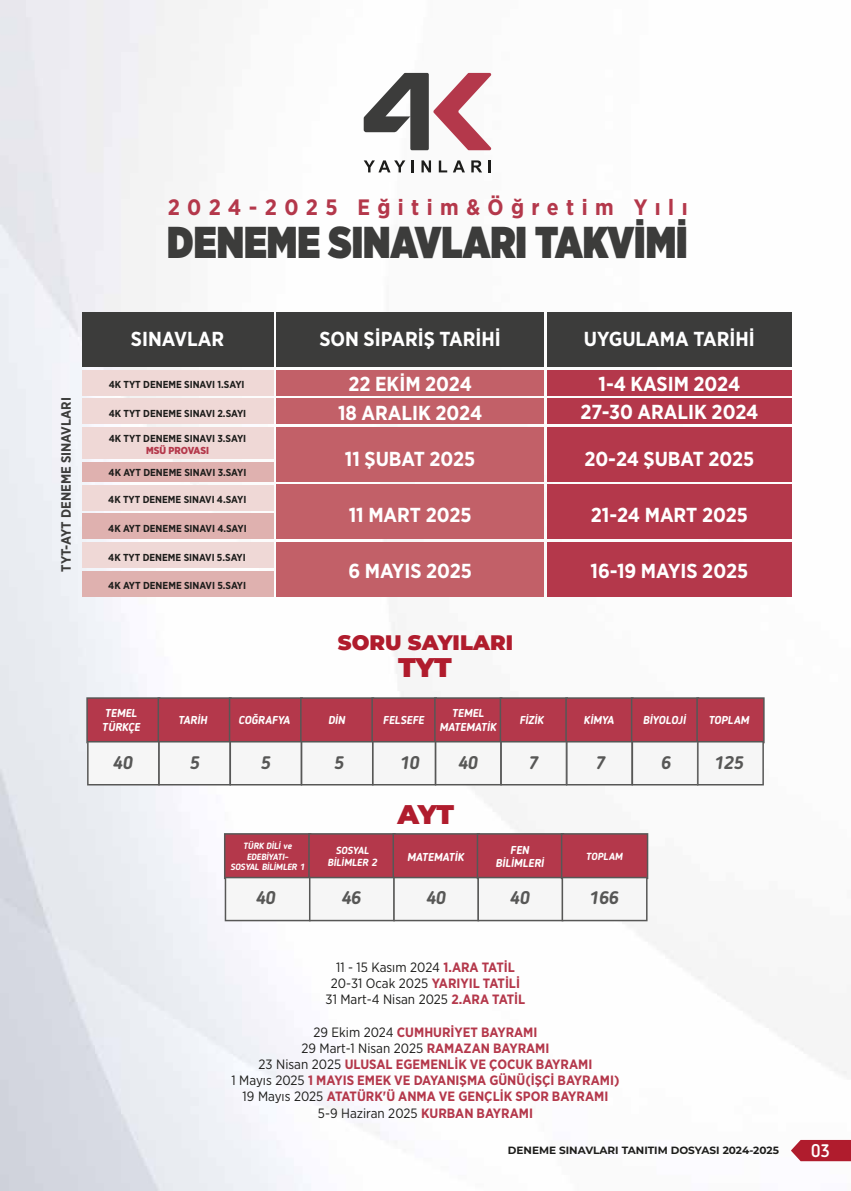
<style>
.page{position:relative;width:851px;height:1191px;background:#fff}
.page>*{position:absolute;margin:0;border:0;box-sizing:border-box;transform-origin:0 0}
.t1{font:900 44.55px "Gotham Narrow";color:#3c3c3b;scale:.9 1}
.t2{font:900 27px "Montserrat";letter-spacing:-.02em;color:#b01c2d}
.t3{font:700 22.35px "Gotham Narrow";letter-spacing:.335em;color:#b4384b}
.t4{font:900 21px "Montserrat";color:#b01c2d}
.t5{font:700 20.25px/29.2px "Gotham Narrow";color:#fff;text-align:center}
.t6{font:italic 700 18px "Blogger Sans";color:#575756}
.t7{font:500 18px "Blogger Sans";color:#fff}
.t8{font:700 13.5px/16.2px "Gotham Narrow";color:#b4384b;text-align:center}
.t9{font:13.5px/16.2px "Gotham Narrow";color:#1d1d1b;text-align:center}
.t10{font:700 13.5px "Gotham Narrow";color:#3c3c3b}
.t11{font:italic 700 11.4px/13.6px "Blogger Sans";color:#fff;text-align:center}
.t12{font:700 10.5px "Montserrat";color:#1d1d1b}
.t13{font:700 10.2px "Gotham Narrow";color:#1d1d1b}
.t14{font:italic 700 10.2px/12.3px "Blogger Sans";color:#fff;text-align:center}
.t15{font:900 10.2px "Gotham Narrow";color:#b4384b}
.t16{font:italic 700 9px/10.5px "Blogger Sans";letter-spacing:-.01em;color:#fff;text-align:center}
.s1{font-weight:700;color:#b4384b}
.s2{font-weight:400;color:#1d1d1b}
</style>
<div class="page">
<img style="left:0;top:0;width:850px;height:1191px">
<div style="left:87px;top:698px;width:73px;height:44px;background:#b4384b"></div>
<div style="left:86px;top:697px;width:74px;height:46px;border:2px solid #575756"></div>
<div style="left:158px;top:698px;width:73px;height:44px;background:#b4384b"></div>
<div style="left:157px;top:697px;width:75px;height:46px;border:2px solid #575756"></div>
<div style="left:229px;top:698px;width:73px;height:44px;background:#b4384b"></div>
<div style="left:229px;top:697px;width:74px;height:46px;border:2px solid #575756"></div>
<div style="left:301px;top:698px;width:72px;height:44px;background:#b4384b"></div>
<div style="left:300px;top:697px;width:74px;height:46px;border:2px solid #575756"></div>
<div style="left:372px;top:698px;width:64px;height:44px;background:#b4384b"></div>
<div style="left:371px;top:697px;width:66px;height:46px;border:2px solid #575756"></div>
<div style="left:435px;top:698px;width:66px;height:44px;background:#b4384b"></div>
<div style="left:434px;top:697px;width:68px;height:46px;border:2px solid #575756"></div>
<div style="left:500px;top:698px;width:67px;height:44px;background:#b4384b"></div>
<div style="left:499px;top:697px;width:69px;height:46px;border:2px solid #575756"></div>
<div style="left:566px;top:698px;width:66px;height:44px;background:#b4384b"></div>
<div style="left:565px;top:697px;width:68px;height:46px;border:2px solid #575756"></div>
<div style="left:631px;top:698px;width:67px;height:44px;background:#b4384b"></div>
<div style="left:630px;top:697px;width:69px;height:46px;border:2px solid #575756"></div>
<div style="left:697px;top:698px;width:66px;height:44px;background:#b4384b"></div>
<div style="left:696px;top:697px;width:68px;height:46px;border:2px solid #575756"></div>
<svg style="left:87px;top:741px;width:676px;height:44px"></svg>
<div style="left:225px;top:834px;width:85px;height:44px;background:#b4384b"></div>
<div style="left:224px;top:833px;width:87px;height:46px;border:2px solid #575756"></div>
<div style="left:309px;top:834px;width:86px;height:44px;background:#b4384b"></div>
<div style="left:308px;top:833px;width:87px;height:46px;border:2px solid #575756"></div>
<div style="left:393px;top:834px;width:86px;height:44px;background:#b4384b"></div>
<div style="left:392px;top:833px;width:88px;height:46px;border:2px solid #575756"></div>
<div style="left:477px;top:834px;width:86px;height:44px;background:#b4384b"></div>
<div style="left:476px;top:833px;width:88px;height:46px;border:2px solid #575756"></div>
<div style="left:561px;top:834px;width:86px;height:44px;background:#b4384b"></div>
<div style="left:560px;top:833px;width:88px;height:46px;border:2px solid #575756"></div>
<svg style="left:225px;top:876px;width:422px;height:45px"></svg>
<svg style="left:790px;top:1140px;width:60px;height:21px"></svg>
<div style="left:82px;top:370px;width:191px;height:25px;background:#efd8d6"></div>
<div style="left:82px;top:399px;width:191px;height:25px;background:#efd8d6"></div>
<div style="left:82px;top:427px;width:191px;height:31px;background:#efd8d6"></div>
<div style="left:82px;top:462px;width:191px;height:19px;background:#dfb1af"></div>
<div style="left:82px;top:485px;width:191px;height:25px;background:#efd8d6"></div>
<div style="left:82px;top:513px;width:191px;height:26px;background:#dfb1af"></div>
<div style="left:82px;top:312px;width:191px;height:55px;background:#3c3c3b"></div>
<div style="left:276px;top:312px;width:267px;height:55px;background:#3c3c3b"></div>
<div style="left:547px;top:312px;width:244px;height:55px;background:#3c3c3b"></div>
<div style="left:276px;top:370px;width:267px;height:25px;background:#c26068"></div>
<div style="left:547px;top:370px;width:244px;height:25px;background:#b4384b"></div>
<div style="left:276px;top:399px;width:267px;height:25px;background:#c26068"></div>
<div style="left:547px;top:399px;width:244px;height:25px;background:#b4384b"></div>
<div style="left:276px;top:427px;width:267px;height:54px;background:#c26068"></div>
<div style="left:547px;top:427px;width:244px;height:54px;background:#b4384b"></div>
<div style="left:276px;top:485px;width:267px;height:54px;background:#c26068"></div>
<div style="left:547px;top:485px;width:244px;height:54px;background:#b4384b"></div>
<div style="left:82px;top:542px;width:191px;height:26px;background:#efd8d6"></div>
<div style="left:82px;top:571px;width:191px;height:25px;background:#dfb1af"></div>
<div style="left:276px;top:542px;width:267px;height:54px;background:#c26068"></div>
<div style="left:547px;top:542px;width:244px;height:54px;background:#b4384b"></div>
<svg style="left:363px;top:73px;width:128px;height:77px"></svg>
<svg style="left:363px;top:160px;width:42px;height:12px"></svg>
<svg style="left:411px;top:160px;width:3px;height:12px"></svg>
<svg style="left:421px;top:160px;width:10px;height:12px"></svg>
<svg style="left:438px;top:160px;width:9px;height:12px"></svg>
<svg style="left:453px;top:160px;width:12px;height:12px"></svg>
<svg style="left:471px;top:160px;width:11px;height:12px"></svg>
<svg style="left:488px;top:160px;width:3px;height:12px"></svg>
<p class="t10" style="left:57px;top:571px;width:176px;rotate:-90deg">TYT-AYT DENEME SINAVLARI</p>
<h3 class="t3" style="left:168px;top:193px;width:521px">2024-2025 Eğitim&amp;Öğretim Yılı</h3>
<h1 class="t1" style="left:167px;top:212px;width:579px">DENEME SINAVLARI TAKVİMİ</h1>
<h3 class="t5" style="left:131px;top:323px;width:95px">SINAVLAR</h3>
<h3 class="t5" style="left:319px;top:324px;width:183px">SON SİPARİŞ TARİHİ</h3>
<h3 class="t5" style="left:584px;top:324px;width:172px">UYGULAMA TARİHİ</h3>
<p class="t13" style="left:109px;top:378px;width:137px">4K TYT DENEME SINAVI 1.SAYI</p>
<p class="t13" style="left:109px;top:407px;width:139px">4K TYT DENEME SINAVI 2.SAYI</p>
<h3 class="t5" style="left:338px;top:369px;width:146px">22 EKİM 2024<br>18 ARALIK 2024</h3>
<h3 class="t5" style="left:580px;top:369px;width:179px;line-height:28.2px">1-4 KASIM 2024<br>27-30 ARALIK 2024</h3>
<p class="t13" style="left:109px;top:432px;width:139px">4K TYT DENEME SINAVI 3.SAYI</p>
<p class="t15" style="left:146px;top:444px;width:64px">MSÜ PROVASI</p>
<p class="t13" style="left:109px;top:466px;width:139px">4K AYT DENEME SINAVI 3.SAYI</p>
<p class="t13" style="left:108px;top:493px;width:140px">4K TYT DENEME SINAVI 4.SAYI</p>
<p class="t13" style="left:108px;top:522px;width:140px">4K AYT DENEME SINAVI 4.SAYI</p>
<p class="t13" style="left:108px;top:550px;width:139px">4K TYT DENEME SINAVI 5.SAYI</p>
<p class="t13" style="left:108px;top:579px;width:139px">4K AYT DENEME SINAVI 5.SAYI</p>
<h3 class="t5" style="left:345px;top:444px;width:132px">11 ŞUBAT 2025</h3>
<h3 class="t5" style="left:348px;top:500px;width:124px">11 MART 2025</h3>
<h3 class="t5" style="left:348px;top:556px;width:125px">6 MAYIS 2025</h3>
<h3 class="t5" style="left:584px;top:444px;width:171px">20-24 ŞUBAT 2025</h3>
<h3 class="t5" style="left:590px;top:500px;width:158px">21-24 MART 2025</h3>
<h3 class="t5" style="left:590px;top:556px;width:159px">16-19 MAYIS 2025</h3>
<h3 class="t4" style="left:338px;top:627px;width:177px">SORU SAYILARI</h3>
<h2 class="t2" style="left:398px;top:647px;width:55px">TYT</h2>
<p class="t11" style="left:439px;top:706px;width:58px">TEMEL<br>MATEMATİK</p>
<p class="t11" style="left:102px;top:706px;width:39px;text-align:left">TEMEL<br>TÜRKÇE</p>
<p class="t11" style="left:178px;top:713px;width:30px">TARİH</p>
<p class="t11" style="left:238px;top:713px;width:53px">COĞRAFYA</p>
<p class="t11" style="left:328px;top:713px;width:19px">DİN</p>
<p class="t11" style="left:383px;top:713px;width:43px">FELSEFE</p>
<p class="t11" style="left:519px;top:713px;width:26px">FİZİK</p>
<p class="t11" style="left:583px;top:713px;width:32px">KİMYA</p>
<p class="t11" style="left:642px;top:713px;width:44px">BİYOLOJİ</p>
<p class="t11" style="left:708px;top:713px;width:42px">TOPLAM</p>
<h3 class="t6" style="left:113px;top:751px;width:21px">40</h3>
<h3 class="t6" style="left:189px;top:751px;width:11px">5</h3>
<h3 class="t6" style="left:260px;top:751px;width:11px">5</h3>
<h3 class="t6" style="left:333px;top:751px;width:11px">5</h3>
<h3 class="t6" style="left:399px;top:751px;width:21px">10</h3>
<h3 class="t6" style="left:458px;top:751px;width:21px">40</h3>
<h3 class="t6" style="left:528px;top:751px;width:11px">7</h3>
<h3 class="t6" style="left:595px;top:751px;width:11px">7</h3>
<h3 class="t6" style="left:660px;top:751px;width:11px">6</h3>
<h3 class="t6" style="left:713px;top:751px;width:31px">125</h3>
<h2 class="t2" style="left:397px;top:793px;width:58px">AYT</h2>
<p class="t11" style="left:407px;top:849px;width:58px">MATEMATİK</p>
<p class="t16" style="left:230px;top:841px;width:76px">TÜRK DİLİ ve<br>EDEBİYATI-<br>SOSYAL BİLİMLER 1</p>
<p class="t14" style="left:327px;top:844px;width:51px">SOSYAL<br>BİLİMLER 2</p>
<h3 class="t6" style="left:255px;top:887px;width:21px">40</h3>
<h3 class="t6" style="left:341px;top:887px;width:21px">46</h3>
<h3 class="t6" style="left:425px;top:887px;width:21px">40</h3>
<h3 class="t6" style="left:509px;top:887px;width:21px">40</h3>
<h3 class="t6" style="left:589px;top:887px;width:31px">166</h3>
<p class="t11" style="left:495px;top:842px;width:50px">FEN<br>BİLİMLERİ</p>
<p class="t14" style="left:585px;top:850px;width:38px">TOPLAM</p>
<p class="t9" style="left:325px;top:958px;width:201px">11 - 15 Kasım 2024 <span class="s1">1.ARA TATİL<br></span>20-31 Ocak 2025 <span class="s1">YARIYIL TATİLİ<br></span>31 Mart-4 Nisan 2025 <span class="s1">2.ARA TATİL</span></p>
<p class="t8" style="left:231px;top:1023px;width:389px"><span class="s2">29 Ekim 2024</span> CUMHURİYET BAYRAMI<br><span class="s2">29 Mart-1 Nisan 2025</span> RAMAZAN BAYRAMI<br><span class="s2">23 Nisan 2025</span> ULUSAL EGEMENLİK VE ÇOCUK BAYRAMI<br><span class="s2">1 Mayıs 2025</span> 1 MAYIS EMEK VE DAYANIŞMA GÜNÜ(İŞÇİ BAYRAMI)<br><span class="s2">19 Mayıs 2025</span> ATATÜRK'Ü ANMA VE GENÇLİK SPOR BAYRAMI <span class="s2">5-9 Haziran 2025</span> KURBAN BAYRAMI</p>
<p class="t12" style="left:507px;top:1143px;width:272px">DENEME SINAVLARI TANITIM DOSYASI 2024-2025</p>
<h3 class="t7" style="left:810px;top:1139px;width:20px">03</h3>
</div>
